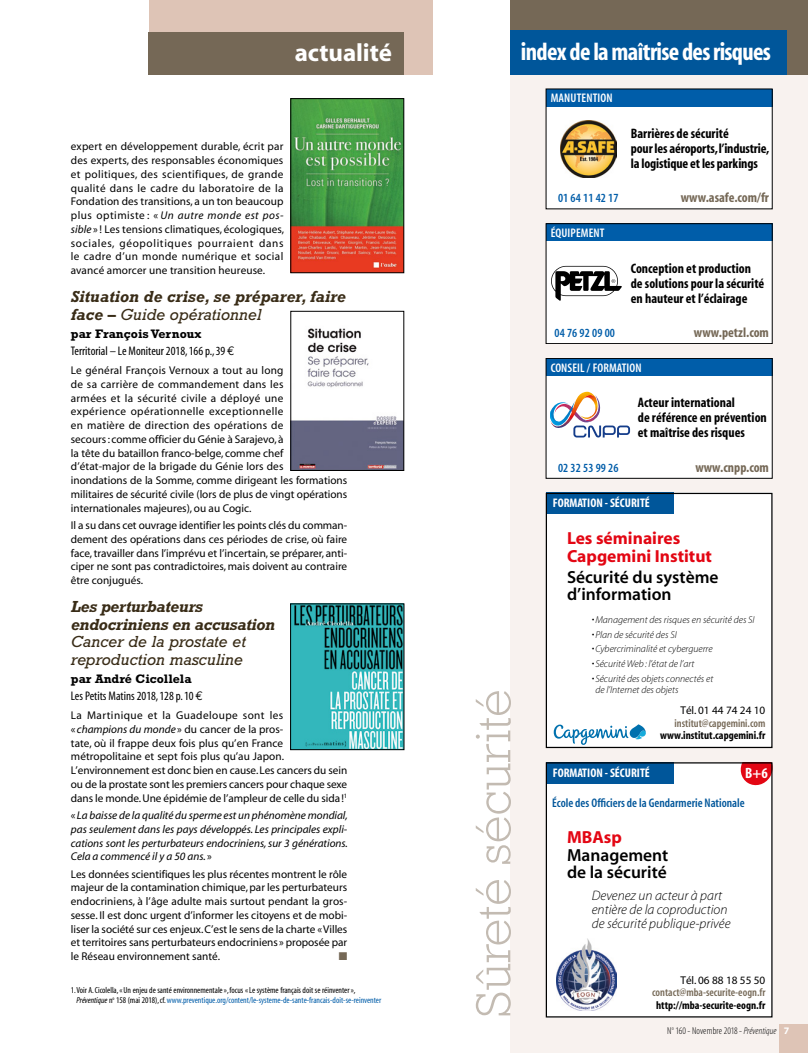
<style>
.page{position:relative;width:808px;height:1053px;background:#fff}
.page>*{position:absolute;margin:0;border:0;box-sizing:border-box;transform-origin:0 0}
.t1{font:300 50px "Rockwell";color:#c3bbb2}
.t2{font:25px "Myriad MM 700 300";letter-spacing:-.03em;color:#fff}
.t3{font:25px "Myriad MM 700 600";letter-spacing:-.005em;color:#fff}
.t4{font:17.5px/17.5px "Myriad MM 565 600";color:#000}
.t5{font:17.5px/17.5px "Myriad MM 700 600";color:#e30613}
.t6{font:italic 700 16.25px/17.5px "Rockwell";color:#392c17}
.t7{font:italic 16.25px/17.5px "Rockwell";color:#392c17}
.t8{font:italic 700 16.25px/17.5px "Rockwell";letter-spacing:-.02em;color:#392c17}
.t9{font:15px "Myriad MM 700 300";color:#fff}
.t10{font:13.75px/15px "Myriad MM 700 300";color:#000}
.t11{font:13.75px/13.8px "Myriad MM It 215 600";color:#000}
.t12{font:13.75px "Myriad MM 700 300";color:#756856}
.t13{font:12.5px "Myriad MM 400 300";color:#000}
.t14{font:12.5px "Myriad MM 565 300";color:#00569a}
.t15{font:12.5px "Myriad MM 565 300";letter-spacing:.01em;color:#fff}
.t16{font:12.5px "Myriad MM 700 300";color:#fff}
.t17{font:700 12.5px "Rockwell";color:#000}
.t18{font:12.5px "Myriad MM 565 300";letter-spacing:.01em;color:#005da9}
.t19{font:11.25px/13.8px "Myriad MM 400 600";color:#000;text-align:justify}
.t20{font:11.25px/13.8px "Myriad MM It 400 600";color:#000;text-align:justify}
.t21{font:11.25px "Myriad MM 700 300";color:#000}
.t22{font:11.25px "Myriad MM 565 300";color:#756856}
.t23{font:11.25px "Myriad MM It 400 600";letter-spacing:.035em;color:#000}
.t24{font:11.25px "Zapf Dingbats ITC";color:#756856}
.t25{font:10px/11.2px "Myriad MM It 215 600";color:#000}
.t26{font:10px "Myriad MM 215 300";letter-spacing:.01em;color:#000}
.t27{font:8.75px/10px "Myriad MM 400 300";color:#000}
.s1{font-family:"Myriad MM 400 600"}
.s2{font-family:"Myriad MM It 400 600"}
.s3{font-weight:400}
.s4{font-family:"Euro Mono"}
.s5{font-family:"Myriad MM It 400 300"}
.s6{color:#005da9}
.s7{font-family:"Myriad MM It 215 300"}
.s8{font-family:"Myriad MM 700 600";color:#fff}
</style>
<div class="page">
<div style="left:510px;top:0;width:298px;height:1052px;background:#f8f2ef"></div>
<div style="left:546px;top:223px;width:226px;height:121px;background:#fff"></div>
<div style="left:546px;top:223px;width:226px;height:18px;background:#005da9"></div>
<svg style="left:551px;top:266px;width:71px;height:35px"></svg>
<div style="left:546px;top:223px;width:226px;height:121px;border:1px solid #000"></div>
<div style="left:546px;top:89px;width:226px;height:120px;background:#fff"></div>
<div style="left:546px;top:89px;width:226px;height:17px;background:#005da9"></div>
<img style="left:560px;top:120px;width:56px;height:57px">
<div style="left:546px;top:358px;width:226px;height:120px;background:#fff"></div>
<div style="left:546px;top:358px;width:226px;height:18px;background:#005da9"></div>
<svg style="left:550px;top:392px;width:80px;height:45px"></svg>
<div style="left:546px;top:358px;width:226px;height:120px;border:1px solid #000"></div>
<div style="left:546px;top:762px;width:226px;height:255px;background:#fff"></div>
<svg style="left:740px;top:764px;width:30px;height:22px"></svg>
<div style="left:546px;top:762px;width:127px;height:21px;background:#00569a"></div>
<img style="left:556px;top:938px;width:61px;height:72px">
<div style="left:546px;top:762px;width:226px;height:255px;border:1px solid #000"></div>
<div style="left:546px;top:493px;width:226px;height:255px;background:#fff"></div>
<div style="left:546px;top:493px;width:127px;height:21px;background:#00569a"></div>
<svg style="left:554px;top:724px;width:92px;height:20px"></svg>
<div style="left:546px;top:493px;width:226px;height:255px;border:1px solid #000"></div>
<div style="left:149px;top:0;width:283px;height:74px;background:#dec4b6"></div>
<div style="left:149px;top:32px;width:255px;height:42px;background:#756856"></div>
<img style="left:293px;top:328px;width:109px;height:140px">
<div style="left:291px;top:311px;width:113px;height:159px;border:1px solid #000"></div>
<img style="left:293px;top:100px;width:109px;height:171px">
<div style="left:291px;top:98px;width:113px;height:175px;border:1px solid #000"></div>
<img style="left:292px;top:605px;width:110px;height:142px">
<div style="left:780px;top:1024px;width:28px;height:28px;background:#dec4b6"></div>
<div style="left:510px;top:0;width:298px;height:74px;background:#756856"></div>
<div style="left:510px;top:30px;width:277px;height:44px;background:#00569a"></div>
<h2 class="t3" style="left:295px;top:40px;width:99px">actualité</h2>
<p class="t19" style="left:71px;top:140px;width:214px">expert en développement durable, écrit par des experts, des responsables économiques et politiques, des scientifiques, de grande qualité dans le cadre du laboratoire de la Fondation des transitions, a un ton beaucoup</p>
<p class="t23" style="left:71px;top:210px;width:214px"><span class="s1">plus optimiste : «</span> Un autre monde est pos-</p>
<p class="t19" style="left:71px;top:223px;width:215px"><span class="s2">sible</span> » ! Les tensions climatiques, écologiques, sociales, géopolitiques pourraient dans le cadre d’un monde numérique et social avancé amorcer une transition heureuse.</p>
<h3 class="t6" style="left:71px;top:288px;width:276px">Situation de crise, se préparer, faire face – <span class="s3">Guide opérationnel</span></h3>
<p class="t17" style="left:71px;top:326px;width:132px">par François Vernoux</p>
<p class="t13" style="left:71px;top:345px;width:165px">Territorial – Le Moniteur 2018, 166 p., 39 <span class="s4">e</span></p>
<p class="t19" style="left:71px;top:364px;width:278px;text-align:left">Le général François Vernoux a tout au long<br>de sa carrière de commandement dans les<br>armées et la sécurité civile a déployé une<br>expérience opérationnelle exceptionnelle<br>en matière de direction des opérations de<br>secours: comme officier du Génie à Sarajevo, à<br>la tête du bataillon franco-belge, comme chef<br>d’état-major de la brigade du Génie lors des<br>inondations de la Somme, comme dirigeant les formations militaires de sécurité civile (lors de plus de vingt opérations internationales majeures), ou au Cogic.</p>
<p class="t19" style="left:71px;top:519px;width:278px">Il a su dans cet ouvrage identifier les points clés du comman&shy;dement des opérations dans ces périodes de crise, où faire face, travailler dans l’imprévu et l’incertain, se préparer, anti&shy;ciper ne sont pas contradictoires, mais doivent au contraire être conjugués.</p>
<h3 class="t8" style="left:71px;top:597px;width:206px">Les perturbateurs endocriniens en accusation</h3>
<h3 class="t7" style="left:71px;top:632px;width:176px">Cancer de la prostate et reproduction masculine</h3>
<p class="t17" style="left:71px;top:671px;width:122px">par André Cicollela</p>
<p class="t13" style="left:71px;top:689px;width:134px">Les Petits Matins 2018, 128 p. 10 <span class="s4">e</span></p>
<p class="t19" style="left:71px;top:709px;width:278px;text-align:left">La Martinique et la Guadeloupe sont les<br>« <span class="s2">champions du monde</span> » du cancer de la pros-<br>tate, où il frappe deux fois plus qu’en France métropolitaine et sept fois plus qu’au Japon.<br>L’environnement est donc bien en cause. Les cancers du sein ou de la prostate sont les premiers cancers pour chaque sexe dans le monde. Une épidémie de l’ampleur de celle du sida!<sup>1</sup></p>
<p class="t20" style="left:71px;top:808px;width:279px"><span class="s1">«</span> La baisse de la qualité du sperme est un phénomène mondial, pas seulement dans les pays développés. Les principales expli&shy;cations sont les perturbateurs endocriniens, sur 3 générations.<br>Cela a commencé il y a 50 ans. <span class="s1">»</span></p>
<p class="t19" style="left:71px;top:867px;width:278px">Les données scientifiques les plus récentes montrent le rôle majeur de la contamination chimique, par les perturbateurs endocriniens, à l’âge adulte mais surtout pendant la gros&shy;sesse. Il est donc urgent d’informer les citoyens et de mobi&shy;liser la société sur ces enjeux. C’est le sens de la charte «Villes et territoires sans perturbateurs endocriniens » proposée par le Réseau environnement santé.</p>
<p class="t24" style="left:339px;top:950px;width:10px">■</p>
<p class="t27" style="left:77px;top:985px;width:306px;text-indent:-6px">1. Voir A. Cicolella, « Un enjeu de santé environnementale», focus «Le système français doit se réinventer»,<br><span class="s5">Préventique</span> n<sup>o</sup> 158 (mai 2018), cf. <span class="s6">www.preventique.org/content/le-systeme-de-sante-francais-doit-se-reinventer</span></p>
<h2 class="t3" style="left:670px;top:37px;width:99px">actualité</h2>
<h2 class="t2" style="left:521px;top:39px;width:252px">index de la maîtrise des risques</h2>
<h1 class="t1" style="left:465px;top:1017px;width:329px;rotate:-90deg">Sûreté sécurité</h1>
<p class="t15" style="left:551px;top:92px;width:63px">MANUTENTION</p>
<p class="t10" style="left:631px;top:126px;width:140px">Barrières de sécurité<br>pour les aéroports, l’industrie, la logistique et les parkings</p>
<p class="t18" style="left:558px;top:192px;width:62px">01 64 11 42 17</p>
<p class="t12" style="left:681px;top:191px;width:90px">www.asafe.com/fr</p>
<p class="t15" style="left:551px;top:227px;width:55px">ÉQUIPEMENT</p>
<p class="t10" style="left:631px;top:261px;width:135px">Conception et production de solutions pour la sécurité en hauteur et l’éclairage</p>
<p class="t18" style="left:554px;top:326px;width:62px">04 76 92 09 00</p>
<p class="t12" style="left:694px;top:325px;width:77px">www.petzl.com</p>
<p class="t15" style="left:551px;top:361px;width:92px">CONSEIL / FORMATION</p>
<p class="t10" style="left:638px;top:396px;width:130px">Acteur international<br>de référence en prévention et maîtrise des risques</p>
<p class="t18" style="left:558px;top:461px;width:62px">02 32 53 99 26</p>
<p class="t12" style="left:695px;top:460px;width:75px">www.cnpp.com</p>
<p class="t16" style="left:553px;top:497px;width:99px">FORMATION - SÉCURITÉ</p>
<h3 class="t5" style="left:567px;top:530px;width:146px">Les séminaires<br>Capgemini Institut</h3>
<h3 class="t4" style="left:567px;top:569px;width:153px">Sécurité du système d’information</h3>
<p class="t25" style="left:592px;top:614px;width:164px">• Management des risques en sécurité des SI</p>
<p class="t25" style="left:592px;top:629px;width:87px">• Plan de sécurité des SI</p>
<p class="t25" style="left:592px;top:644px;width:122px">• Cybercriminalité et cyberguerre</p>
<p class="t25" style="left:592px;top:658px;width:104px">• Sécurité Web : l’état de l’art</p>
<p class="t25" style="left:595px;top:673px;width:119px;text-indent:-4px">• Sécurité des objets connectés et de l’Internet des objets</p>
<p class="t16" style="left:553px;top:766px;width:99px">FORMATION - SÉCURITÉ</p>
<p class="t19" style="left:680px;top:704px;width:86px">Tél. 01 44 74 24 10</p>
<p class="t22" style="left:674px;top:717px;width:92px">institut@capgemini.com</p>
<p class="t21" style="left:660px;top:730px;width:107px">www.institut.capgemini.fr</p>
<h3 class="t9" style="left:745px;top:765px;width:24px">B+6</h3>
<p class="t14" style="left:552px;top:796px;width:194px">École des Officiers de la Gendarmerie Nationale</p>
<h3 class="t5" style="left:567px;top:829px;width:56px">MBAsp</h3>
<h3 class="t4" style="left:567px;top:846px;width:103px">Management de la sécurité</h3>
<p class="t11" style="left:592px;top:889px;width:140px">Devenez un acteur à part entière de la coproduction de sécurité publique-privée</p>
<p class="t19" style="left:680px;top:973px;width:86px">Tél. 06 88 18 55 50</p>
<p class="t22" style="left:652px;top:986px;width:115px">contact@mba-securite-eogn.fr</p>
<p class="t21" style="left:656px;top:999px;width:111px">http://mba-securite-eogn.fr</p>
<p class="t26" style="left:667px;top:1025px;width:124px">N<sup>o</sup> 160 - Novembre 2018-<span class="s7">Préventique</span> <span class="s8">7</span></p>
</div>
